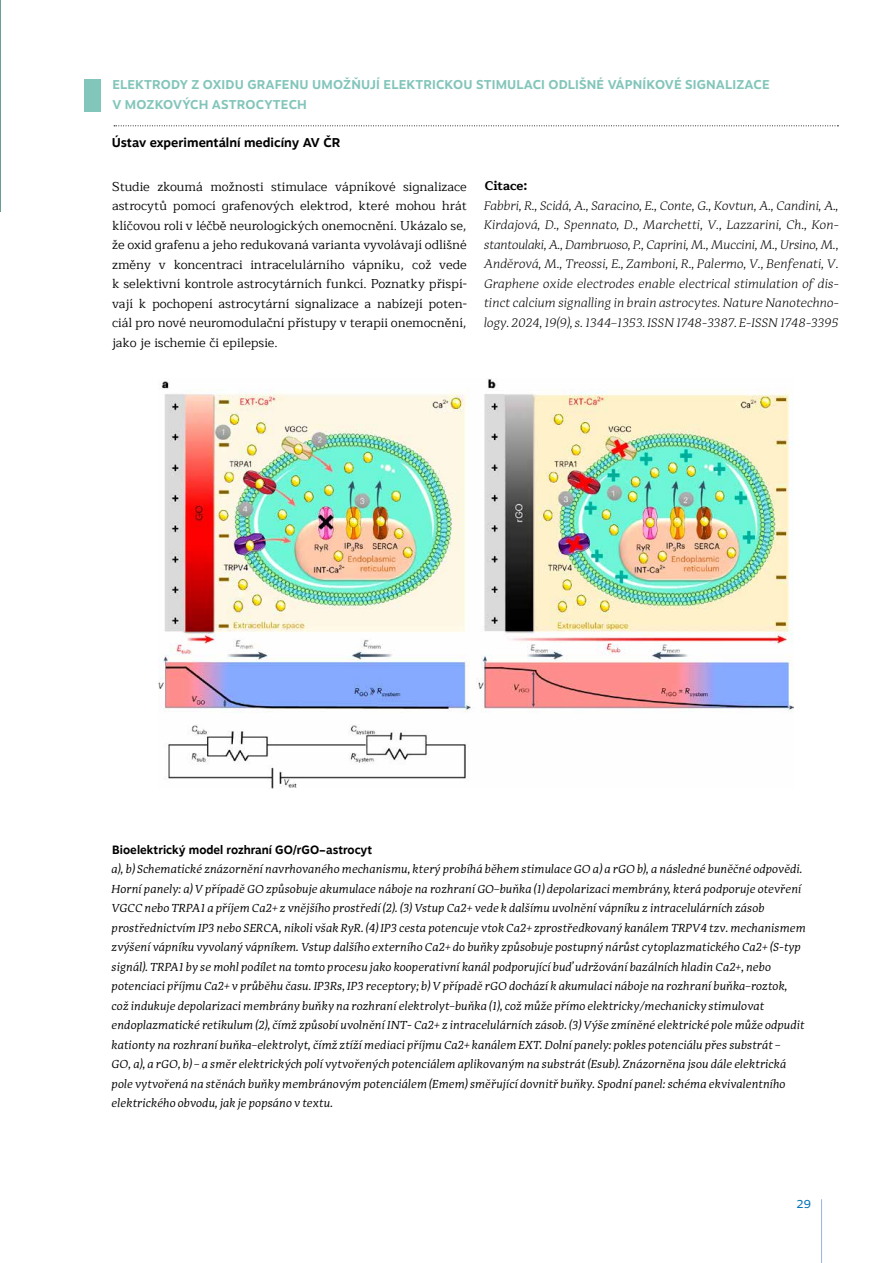
<style>
.page{position:relative;width:893px;height:1263px;background:#fff}
.page>*{position:absolute;margin:0;border:0;box-sizing:border-box;transform-origin:0 0}
.t1{font:12.75px/19.5px "Maitree";color:#000;text-align:justify}
.t2{font:italic 300 12.75px/19.5px "Adagio Serif";color:#000;text-align:justify}
.t3{font:700 12.75px/19.5px "Motiva Sans";letter-spacing:.01em;color:#82c5ba}
.t4{font:700 12.75px "Motiva Sans";color:#000}
.t5{font:700 12.75px "Maitree";color:#000}
.t6{font:italic 12px/19.5px "Adagio Serif";color:#000}
.t7{font:700 12px "Motiva Sans";color:#000}
.t8{font:11.4px "Motiva Sans";color:#0071b9}
</style>
<div class="page">
<hr style="left:821px;top:1199px;width:1px;height:64px;background:#98b3de">
<img style="left:0;top:0;width:1px;height:211px">
<div style="left:85px;top:79px;width:16px;height:33px;background:#82c5ba"></div>
<svg style="left:114px;top:125px;width:724px;height:1px"></svg>
<img style="left:158px;top:379px;width:635px;height:410px">
<p class="t3" style="left:112px;top:75px;width:659px">ELEKTRODY Z OXIDU GRAFENU UMOŽŇUJÍ ELEKTRICKOU STIMULACI ODLIŠNÉ VÁPNÍKOVÉ SIGNALIZACE<br>V MOZKOVÝCH ASTROCYTECH</p>
<p class="t4" style="left:112px;top:133px;width:230px">Ústav experimentální medicíny AV ČR</p>
<p class="t1" style="left:112px;top:177px;width:356px">Studie zkoumá možnosti stimulace vápníkové signalizace astrocytů pomocí grafenových elektrod, které mohou hrát klíčovou roli v léčbě neurologických onemocnění. Ukázalo se, že oxid grafenu a jeho redukovaná varianta vyvolávají odlišné změny v koncentraci intracelulárního vápníku, což vede k selektivní kontrole astrocytárních funkcí. Poznatky přispí&shy;vají k pochopení astrocytární signalizace a nabízejí poten&shy;ciál pro nové neuromodulační přístupy v terapii onemocnění, jako je ischemie či epilepsie.</p>
<p class="t5" style="left:485px;top:175px;width:44px">Citace:</p>
<p class="t2" style="left:485px;top:196px;width:356px">Fabbri, R., Scidá, A., Saracino, E., Conte, G., Kovtun, A., Candini, A., Kirdajová, D., Spennato, D., Marchetti, V., Lazzarini, Ch., Kon&shy;stantoulaki, A., Dambruoso, P., Caprini, M., Muccini, M., Ursino, M., Anděrová, M., Treossi, E., Zamboni, R., Palermo, V., Benfenati, V.<br>Graphene oxide electrodes enable electrical stimulation of dis&shy;tinct calcium signalling in brain astrocytes. Nature Nanotechno&shy;logy. 2024, 19(9), s. 1344–1353. ISSN 1748-3387. E-ISSN 1748-3395</p>
<p class="t7" style="left:112px;top:840px;width:262px">Bioelektrický model rozhraní GO/rGO–astrocyt</p>
<p class="t6" style="left:112px;top:859px;width:696px">a), b) Schematické znázornění navrhovaného mechanismu, který probíhá během stimulace GO a) a rGO b), a následné buněčné odpovědi.<br>Horní panely: a) V případě GO způsobuje akumulace náboje na rozhraní GO–buňka (1) depolarizaci membrány, která podporuje otevření VGCC nebo TRPA1 a příjem Ca2+ z vnějšího prostředí (2). (3) Vstup Ca2+ vede k dalšímu uvolnění vápníku z intracelulárních zásob prostřednictvím IP3 nebo SERCA, nikoli však RyR. (4) IP3 cesta potencuje vtok Ca2+ zprostředkovaný kanálem TRPV4 tzv. mechanismem zvýšení vápníku vyvolaný vápníkem. Vstup dalšího externího Ca2+ do buňky způsobuje postupný nárůst cytoplazmatického Ca2+ (S-typ signál). TRPA1 by se mohl podílet na tomto procesu jako kooperativní kanál podporující buď udržování bazálních hladin Ca2+, nebo potenciaci příjmu Ca2+ v průběhu času. IP3Rs, IP3 receptory; b) V případě rGO dochází k akumulaci náboje na rozhraní buňka–roztok, což indukuje depolarizaci membrány buňky na rozhraní elektrolyt–buňka (1), což může přímo elektricky/mechanicky stimulovat endoplazmatické retikulum (2), čímž způsobí uvolnění INT- Ca2+ z intracelulárních zásob. (3) Výše zmíněné elektrické pole může odpudit kationty na rozhraní buňka–elektrolyt, čímž ztíží mediaci příjmu Ca2+ kanálem EXT. Dolní panely: pokles potenciálu přes substrát –<br>GO, a), a rGO, b) – a směr elektrických polí vytvořených potenciálem aplikovaným na substrát (Esub). Znázorněna jsou dále elektrická pole vytvořená na stěnách buňky membránovým potenciálem (Emem) směřující dovnitř buňky. Spodní panel: schéma ekvivalentního elektrického obvodu, jak je popsáno v textu.</p>
<p class="t8" style="left:796px;top:1195px;width:16px">29</p>
</div>
